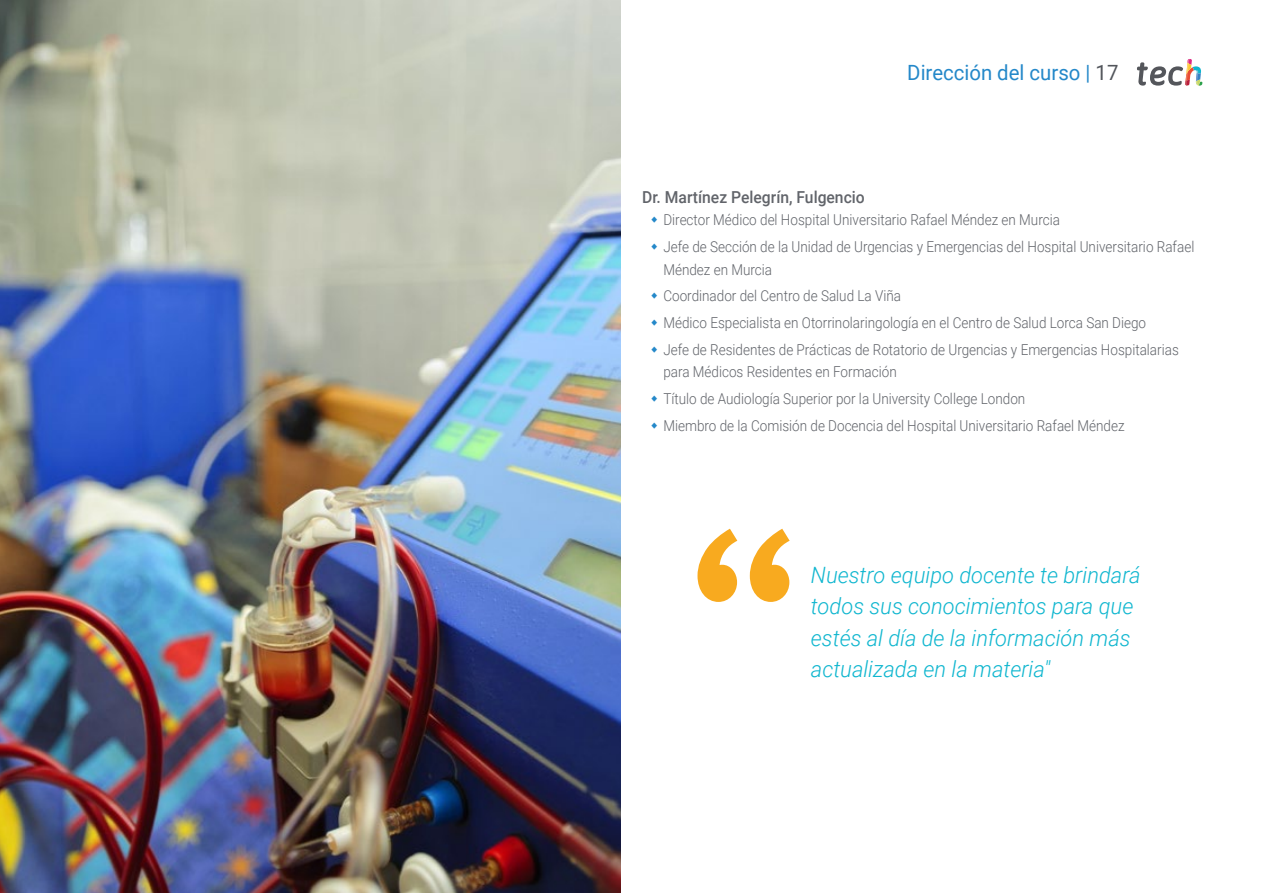
<style>
.page{position:relative;width:1263px;height:893px;background:#fff}
.page>*{position:absolute;margin:0;border:0;box-sizing:border-box;transform-origin:0 0}
.t1{font:italic 300 22.5px/31.5px "Roboto";color:#0fb6cf}
.t2{font:21px "Roboto";color:#2488c9}
.t3{font:500 16.5px "Roboto";color:#61646a;scale:.95 1}
.t4{font:300 15px/26.7px "Roboto";color:#61646a;scale:.9 1}
.s1{color:#52555b}
</style>
<div class="page">
<svg style="left:1137px;top:59px;width:65px;height:27px"></svg>
<img style="left:0;top:0;width:621px;height:893px">
<svg style="left:697px;top:529px;width:93px;height:73px"></svg>
<h2 class="t2" style="left:907px;top:57px;width:213px">Dirección del curso | <span class="s1">17</span></h2>
<p class="t3" style="left:642px;top:186px;width:236px">Dr. Martínez Pelegrín, Fulgencio</p>
<p class="t4" style="left:663px;top:206px;width:591px">Director Médico del Hospital Universitario Rafael Méndez en Murcia<br>Jefe de Sección de la Unidad de Urgencias y Emergencias del Hospital Universitario Rafael</p>
<p class="t4" style="left:663px;top:255px;width:574px">Méndez en Murcia<br>Coordinador del Centro de Salud La Viña<br>Médico Especialista en Otorrinolaringología en el Centro de Salud Lorca San Diego<br>Jefe de Residentes de Prácticas de Rotatorio de Urgencias y Emergencias Hospitalarias</p>
<p class="t4" style="left:663px;top:358px;width:514px">para Médicos Residentes en Formación<br>Título de Audiología Superior por la University College London<br>Miembro de la Comisión de Docencia del Hospital Universitario Rafael Méndez</p>
<h1 class="t1" style="left:811px;top:558px;width:331px">Nuestro equipo docente te brindará todos sus conocimientos para que estés al día de la información más actualizada en la materia"</h1>
</div>
